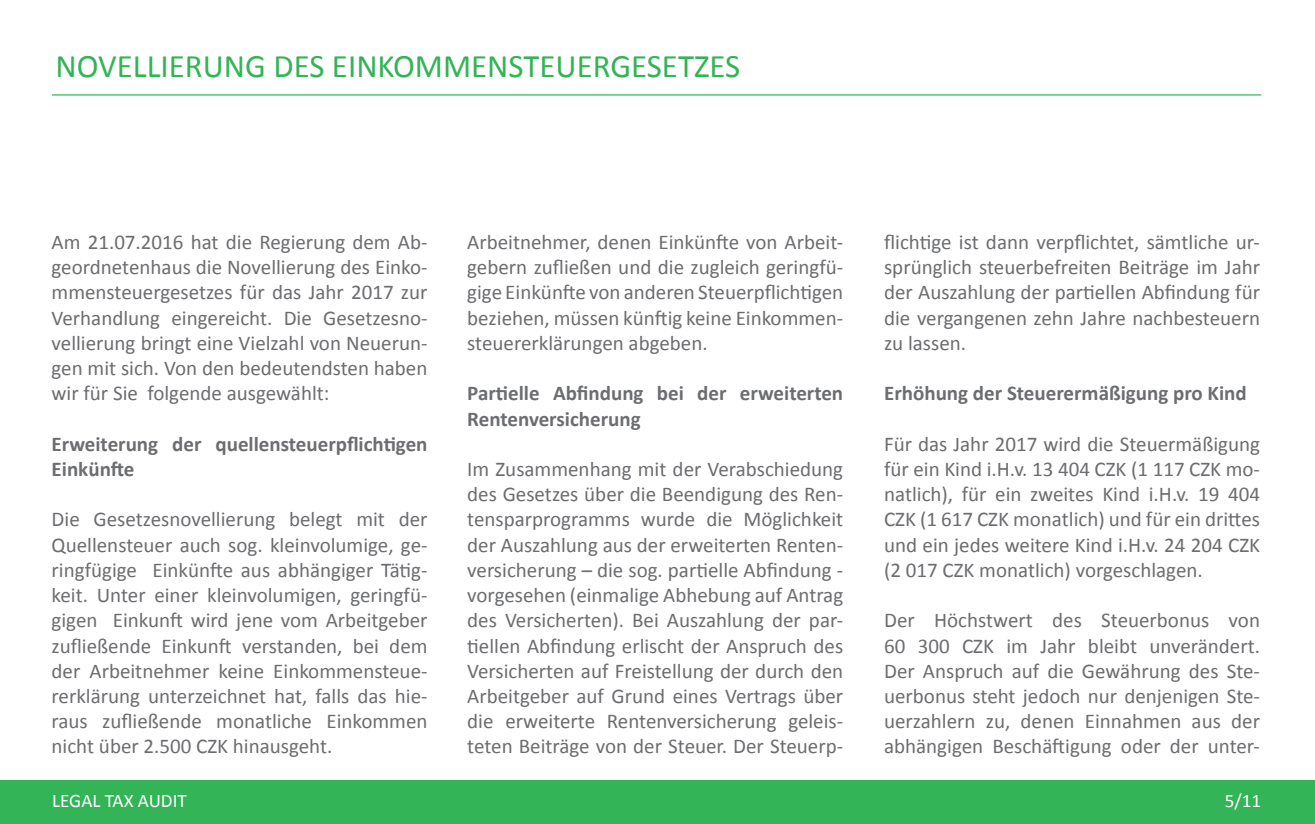
<style>
.page{position:relative;width:1315px;height:824px;background:#fff}
.page>*{position:absolute;margin:0;border:0;box-sizing:border-box;transform-origin:0 0}
.t1{font:32.9px "Calibri";color:#32b457}
.t2{font:21px/25.2px "Calibri";color:#6c6d70;text-align:justify}
.t3{font:700 21px/25.2px "Calibri";color:#6c6d70}
.t4{font:19.07px "Calibri";color:#fff}
</style>
<div class="page">
<div style="left:0;top:780px;width:1315px;height:43px;background:#32b457"></div>
<hr style="left:52px;top:94px;width:1209px;height:1px;background:#32b457">
<p class="t1" style="left:56px;top:45px;width:686px">NOVELLIERUNG DES EINKOMMENSTEUERGESETZES</p>
<p class="t2" style="left:52px;top:229px;width:377px">Am 21.07.2016 hat die Regierung dem Ab&shy;geordnetenhaus die Novellierung des Einko&shy;mmensteuergesetzes für das Jahr 2017 zur Verhandlung eingereicht. Die Gesetzesno&shy;vellierung bringt eine Vielzahl von Neuerun&shy;gen mit sich. Von den bedeutendsten haben wir für Sie folgende ausgewählt:</p>
<p class="t3" style="left:52px;top:431px;width:377px">Erweiterung der quellensteuerpflichtigen<br>Einkünfte</p>
<p class="t2" style="left:52px;top:507px;width:377px">Die Gesetzesnovellierung belegt mit der Quellensteuer auch sog. kleinvolumige, ge&shy;ringfügige Einkünfte aus abhängiger Tätig&shy;keit. Unter einer kleinvolumigen, geringfü&shy;gigen Einkunft wird jene vom Arbeitgeber zufließende Einkunft verstanden, bei dem der Arbeitnehmer keine Einkommensteue&shy;rerklärung unterzeichnet hat, falls das hie&shy;raus zufließende monatliche Einkommen nicht über 2.500 CZK hinausgeht.</p>
<p class="t2" style="left:467px;top:229px;width:377px">Arbeitnehmer, denen Einkünfte von Arbeit&shy;gebern zufließen und die zugleich geringfü&shy;gige Einkünfte von anderen Steuerpflichtigen beziehen, müssen künftig keine Einkommen&shy;steuererklärungen abgeben.</p>
<p class="t3" style="left:467px;top:381px;width:377px">Partielle Abfindung bei der erweiterten<br>Rentenversicherung</p>
<p class="t2" style="left:467px;top:456px;width:377px">Im Zusammenhang mit der Verabschiedung des Gesetzes über die Beendigung des Ren&shy;tensparprogramms wurde die Möglichkeit der Auszahlung aus der erweiterten Renten&shy;versicherung – die sog. partielle Abfindung - vorgesehen (einmalige Abhebung auf Antrag des Versicherten). Bei Auszahlung der par&shy;tiellen Abfindung erlischt der Anspruch des Versicherten auf Freistellung der durch den Arbeitgeber auf Grund eines Vertrags über die erweiterte Rentenversicherung geleis&shy;teten Beiträge von der Steuer. Der Steuerp-</p>
<p class="t2" style="left:884px;top:229px;width:377px">flichtige ist dann verpflichtet, sämtliche ur&shy;sprünglich steuerbefreiten Beiträge im Jahr der Auszahlung der partiellen Abfindung für die vergangenen zehn Jahre nachbesteuern zu lassen.</p>
<p class="t3" style="left:884px;top:381px;width:364px">Erhöhung der Steuerermäßigung pro Kind</p>
<p class="t2" style="left:884px;top:431px;width:377px">Für das Jahr 2017 wird die Steuermäßigung für ein Kind i.H.v. 13 404 CZK (1 117 CZK mo&shy;natlich), für ein zweites Kind i.H.v. 19 404<br>CZK (1 617 CZK monatlich) und für ein drittes und ein jedes weitere Kind i.H.v. 24 204 CZK (2 017 CZK monatlich) vorgeschlagen.</p>
<p class="t2" style="left:884px;top:607px;width:377px">Der Höchstwert des Steuerbonus von 60 300 CZK im Jahr bleibt unverändert.<br>Der Anspruch auf die Gewährung des Ste&shy;uerbonus steht jedoch nur denjenigen Ste&shy;uerzahlern zu, denen Einnahmen aus der abhängigen Beschäftigung oder der unter-</p>
<p class="t4" style="left:52px;top:788px;width:136px">LEGAL TAX AUDIT</p>
<p class="t4" style="left:1224px;top:788px;width:38px">5/11</p>
</div>
